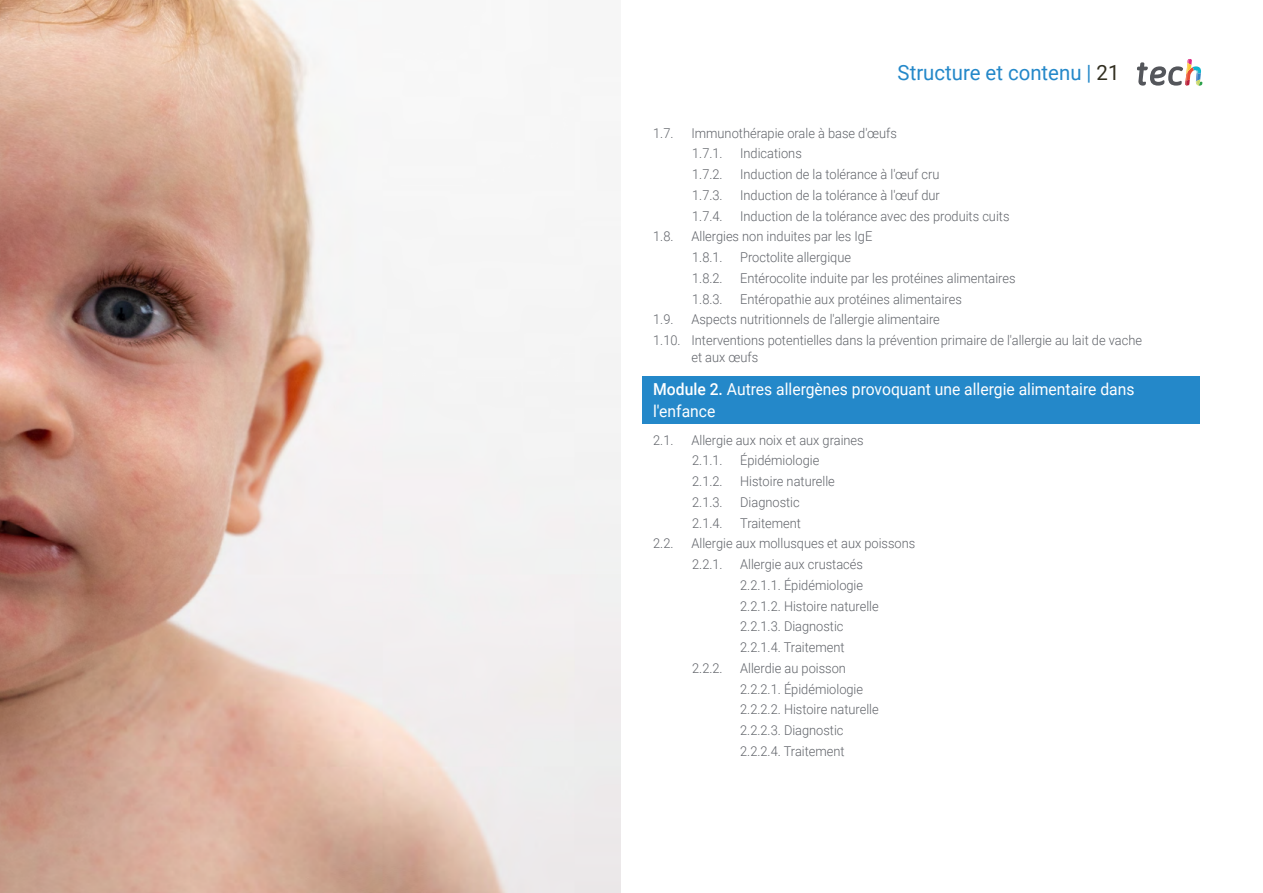
<style>
.page{position:relative;width:1263px;height:893px;background:#fff}
.page>*{position:absolute;margin:0;border:0;box-sizing:border-box;transform-origin:0 0}
.t1{font:21px "Roboto";color:#2488c9}
.t2{font:16.5px/22.5px "Roboto";color:#fff;scale:.95 1}
.t3{font:300 13.5px/20.7px "Roboto";color:#61646a;scale:.95 1}
.s1{color:#312e20}
.s2{font-weight:500}
</style>
<div class="page">
<img style="left:0;top:0;width:621px;height:893px">
<div style="left:642px;top:376px;width:557px;height:48px;background:#2488c9"></div>
<svg style="left:1137px;top:59px;width:65px;height:27px"></svg>
<h1 class="t1" style="left:898px;top:57px;width:223px">Structure et contenu | <span class="s1">21</span></h1>
<p class="t3" style="left:653px;top:122px;width:23px">1.7.</p>
<p class="t3" style="left:691px;top:122px;width:218px">Immunothérapie orale à base d'œufs<br>1.7.1.</p>
<p class="t3" style="left:740px;top:143px;width:66px">Indications</p>
<p class="t3" style="left:692px;top:164px;width:34px">1.7.2.</p>
<p class="t3" style="left:740px;top:164px;width:211px">Induction de la tolérance à l'œuf cru</p>
<p class="t3" style="left:692px;top:184px;width:34px">1.7.3.</p>
<p class="t3" style="left:740px;top:184px;width:212px">Induction de la tolérance à l'œuf dur</p>
<p class="t3" style="left:692px;top:205px;width:34px">1.7.4.</p>
<p class="t3" style="left:740px;top:205px;width:285px">Induction de la tolérance avec des produits cuits</p>
<p class="t3" style="left:653px;top:226px;width:23px">1.8.</p>
<p class="t3" style="left:691px;top:226px;width:192px">Allergies non induites par les IgE<br>1.8.1.</p>
<p class="t3" style="left:740px;top:247px;width:118px">Proctolite allergique</p>
<p class="t3" style="left:692px;top:267px;width:34px">1.8.2.</p>
<p class="t3" style="left:740px;top:267px;width:291px">Entérocolite induite par les protéines alimentaires</p>
<p class="t3" style="left:692px;top:288px;width:34px">1.8.3.</p>
<p class="t3" style="left:740px;top:288px;width:235px">Entéropathie aux protéines alimentaires</p>
<p class="t3" style="left:653px;top:309px;width:516px;text-indent:38px">Aspects nutritionnels de l'allergie alimentaire<br>1.10. Interventions potentielles dans la prévention primaire de l'allergie au lait de vache</p>
<p class="t3" style="left:691px;top:346px;width:72px">et aux œufs</p>
<p class="t2" style="left:653px;top:377px;width:508px"><span class="s2">Module 2.</span> Autres allergènes provoquant une allergie alimentaire dans l'enfance</p>
<p class="t3" style="left:653px;top:429px;width:23px">2.1.</p>
<p class="t3" style="left:691px;top:429px;width:183px">Allergie aux noix et aux graines<br>2.1.1.</p>
<p class="t3" style="left:653px;top:309px;width:23px">1.9.</p>
<p class="t3" style="left:740px;top:450px;width:85px">Épidémiologie</p>
<p class="t3" style="left:692px;top:470px;width:34px">2.1.2.</p>
<p class="t3" style="left:740px;top:470px;width:101px">Histoire naturelle</p>
<p class="t3" style="left:692px;top:491px;width:34px">2.1.3.</p>
<p class="t3" style="left:740px;top:491px;width:64px">Diagnostic</p>
<p class="t3" style="left:692px;top:512px;width:34px">2.1.4.</p>
<p class="t3" style="left:740px;top:512px;width:66px">Traitement</p>
<p class="t3" style="left:653px;top:533px;width:23px">2.2.</p>
<p class="t3" style="left:691px;top:533px;width:237px">Allergie aux mollusques et aux poissons<br>2.2.1.</p>
<p class="t3" style="left:740px;top:553px;width:147px">Allergie aux crustacés<br>2.2.1.1. Épidémiologie<br>2.2.1.2. Histoire naturelle<br>2.2.1.3. Diagnostic<br>2.2.1.4. Traitement</p>
<p class="t3" style="left:692px;top:657px;width:34px">2.2.2.</p>
<p class="t3" style="left:740px;top:657px;width:147px">Allerdie au poisson<br>2.2.2.1. Épidémiologie<br>2.2.2.2. Histoire naturelle<br>2.2.2.3. Diagnostic<br>2.2.2.4. Traitement</p>
</div>
